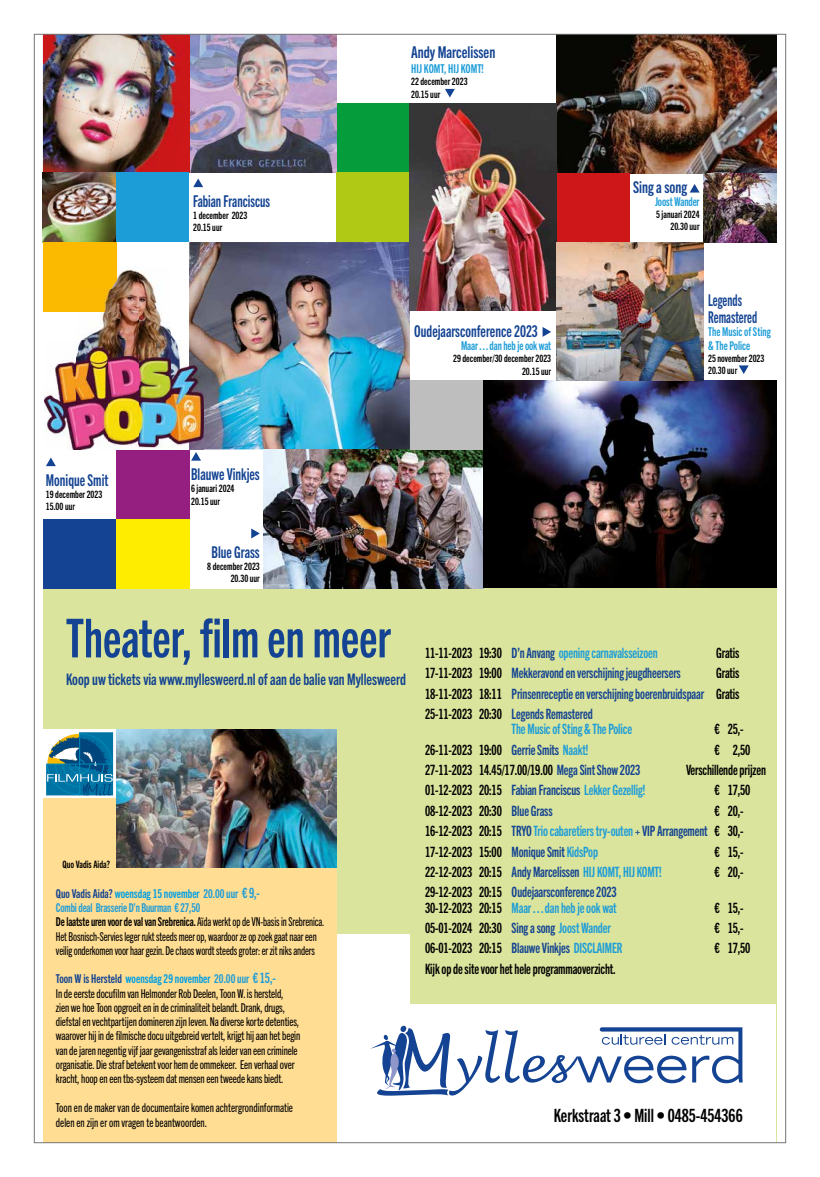
<style>
.page{position:relative;width:820px;height:1177px;background:#fff}
.page>*{position:absolute;margin:0;border:0;box-sizing:border-box;transform-origin:0 0}
.t1{font:53.7px "Trade Gothic Next LT Pro Bd Cm";color:#134392}
.t2{font:18.3px "Trade Gothic Next LT Pro Bd Cm";color:#000}
.t3{font:16.3px "Trade Gothic Next LT Pro Bd Cm";color:#134392;scale:.95 1}
.t4{font:16.3px "Trade Gothic Next LT Pro Bd Cm";color:#134392}
.t5{font:16.3px/17.3px "Trade Gothic Next LT Pro Bd Cm";color:#134392;scale:.85 1}
.t6{font:16.3px "Trade Gothic Next LT Pro Bd Cm";color:#134392;scale:.9 1}
.t7{font:15.9px "Trade Gothic Next LT Pro Bd Cm";color:#134392}
.t8{font:14.2px/20.4px "Trade Gothic Next LT Pro Bd Cm";letter-spacing:-.01em;color:#000;text-align:justify;scale:.95 1}
.t9{font:14.2px/20.4px "Trade Gothic Next LT Pro Bd Cm";letter-spacing:-.01em;color:#134392;text-align:justify;scale:.95 1}
.t10{font:14.2px "Trade Gothic Next LT Pro Bd Cm";letter-spacing:-.01em;color:#1d9dd8;scale:.95 1}
.t11{font:12.2px/14.3px "Trade Gothic Next LT Pro Cm";letter-spacing:-.01em;color:#000}
.t12{font:12.2px/14.3px "Trade Gothic Next LT Pro Bd Cm";letter-spacing:-.01em;color:#1d9dd8}
.t13{font:12.2px/14.3px "Trade Gothic Next LT Pro Cm";letter-spacing:-.01em;color:#000;scale:.95 1}
.t14{font:12.2px/13.2px "Trade Gothic Next LT Pro Bd Cm";letter-spacing:-.01em;color:#1d9dd8;scale:.95 1}
.t15{font:12.2px "Trade Gothic Next LT Pro Bd Cm";color:#009fe3}
.t16{font:10.2px/12.2px "Trade Gothic Next LT Pro Bd Cm";color:#000}
.s1{color:#134392}
.s2{color:#009fe3}
.s3{font-size:14.2px}
.s4{color:#000}
.s5{font-family:"Trade Gothic Next LT Pro Cm";color:#000}
.s6{color:#1d9dd8}
.s7{font-size:14.2px;color:#1d9dd8}
</style>
<div class="page">
<div style="left:43px;top:588px;width:733px;height:554px;background:#dae49c"></div>
<div style="left:336px;top:1004px;width:439px;height:138px;background:#fff"></div>
<div style="left:336px;top:104px;width:73px;height:68px;background:#059d3c"></div>
<img style="left:190px;top:36px;width:146px;height:137px">
<img style="left:189px;top:107px;width:1px;height:66px">
<img style="left:189px;top:36px;width:1px;height:67px">
<svg style="left:738px;top:365px;width:10px;height:9px"></svg>
<img style="left:119px;top:36px;width:70px;height:137px">
<img style="left:43px;top:36px;width:99px;height:86px">
<img style="left:43px;top:102px;width:76px;height:71px">
<div style="left:336px;top:934px;width:74px;height:70px;background:#fff"></div>
<div style="left:336px;top:172px;width:73px;height:70px;background:#afc914"></div>
<svg style="left:370px;top:1025px;width:372px;height:70px"></svg>
<img style="left:189px;top:242px;width:221px;height:207px">
<div style="left:43px;top:519px;width:73px;height:69px;background:#134392"></div>
<img style="left:263px;top:449px;width:220px;height:139px">
<img style="left:556px;top:36px;width:220px;height:137px">
<div style="left:410px;top:381px;width:73px;height:69px;background:#bfbebe"></div>
<img style="left:702px;top:173px;width:74px;height:69px">
<svg style="left:193px;top:178px;width:10px;height:9px"></svg>
<div style="left:116px;top:450px;width:74px;height:69px;background:#941f81"></div>
<svg style="left:46px;top:457px;width:10px;height:9px"></svg>
<div style="left:556px;top:173px;width:73px;height:70px;background:#cd1719"></div>
<svg style="left:445px;top:89px;width:9px;height:8px"></svg>
<img style="left:43px;top:173px;width:73px;height:69px">
<img style="left:409px;top:104px;width:147px;height:206px">
<svg style="left:251px;top:528px;width:9px;height:10px"></svg>
<img style="left:483px;top:380px;width:293px;height:208px">
<div style="left:116px;top:173px;width:73px;height:69px;background:#1d9dd8"></div>
<svg style="left:43px;top:729px;width:73px;height:69px"></svg>
<svg style="left:46px;top:732px;width:67px;height:63px;background:#3582a4"></svg>
<div style="left:43px;top:798px;width:293px;height:344px;background:#ffdd93"></div>
<img style="left:116px;top:729px;width:220px;height:138px">
<svg style="left:690px;top:184px;width:9px;height:8px"></svg>
<div style="left:116px;top:519px;width:73px;height:69px;background:#ffed00"></div>
<img style="left:556px;top:242px;width:146px;height:138px">
<svg style="left:191px;top:452px;width:10px;height:8px"></svg>
<div style="left:43px;top:242px;width:73px;height:69px;background:#fbba00"></div>
<img style="left:116px;top:267px;width:87px;height:37px">
<img style="left:82px;top:312px;width:26px;height:28px">
<img style="left:108px;top:304px;width:95px;height:36px">
<img style="left:45px;top:340px;width:158px;height:109px">
<img style="left:45px;top:281px;width:71px;height:31px">
<svg style="left:542px;top:327px;width:9px;height:10px"></svg>
<h3 class="t6" style="left:193px;top:190px;width:87px">Fabian Franciscus</h3>
<p class="t16" style="left:193px;top:208px;width:56px">1 december 2023<br>20.15 uur</p>
<h3 class="t3" style="left:46px;top:469px;width:67px">Monique Smit</h3>
<p class="t16" style="left:46px;top:487px;width:58px">19 december 2023<br>15.00 uur</p>
<h3 class="t3" style="left:191px;top:463px;width:74px">Blauwe Vinkjes</h3>
<p class="t16" style="left:191px;top:482px;width:45px">6 januari 2024<br>20.15 uur</p>
<h3 class="t3" style="left:211px;top:541px;width:52px">Blue Grass</h3>
<p class="t16" style="left:207px;top:560px;width:54px;text-align:right">8 december 2023<br>20.30 uur</p>
<h3 class="t4" style="left:411px;top:42px;width:86px">Andy Marcelissen</h3>
<p class="t12" style="left:411px;top:61px;width:74px">HĲ KOMT, HĲ KOMT!</p>
<p class="t16" style="left:411px;top:75px;width:58px">22 december 2023<br>20.15 uur</p>
<h3 class="t3" style="left:414px;top:320px;width:131px">Oudejaarsconference 2023</h3>
<p class="t14" style="left:461px;top:338px;width:96px">Maar . . . dan heb je ook wat</p>
<p class="t16" style="left:453px;top:352px;width:99px;text-align:right">29 december/30 december 2023<br>20.15 uur</p>
<h3 class="t4" style="left:633px;top:176px;width:55px">Sing a song</h3>
<p class="t14" style="left:654px;top:194px;width:48px">Joost Wander</p>
<p class="t16" style="left:656px;top:208px;width:45px;text-align:right">5 januari 2024<br>20.30 uur</p>
<h3 class="t5" style="left:707px;top:290px;width:59px">Legends<br>Remastered</h3>
<p class="t14" style="left:707px;top:324px;width:67px">The Music of Sting &amp; The Police</p>
<p class="t16" style="left:707px;top:351px;width:58px">25 november 2023<br>20.30 uur</p>
<h1 class="t1" style="left:66px;top:602px;width:326px">Theater, film en meer</h1>
<h3 class="t7" style="left:66px;top:669px;width:341px">Koop uw tickets via www.myllesweerd.nl of aan de balie van Myllesweerd</h3>
<p class="t16" style="left:63px;top:857px;width:49px">Quo Vadis Aida?</p>
<p class="t12" style="left:56px;top:885px;width:270px"><span class="s1">Quo Vadis Aida?</span> <span class="s2">woensdag 15 november</span> 20.00 uur <span class="s3">€ 9,-<br></span>Combi deal Brasserie D’n Buurman € 27,50<br><span class="s4">De laatste uren voor de val van Srebrenica.</span> <span class="s5">Aïda werkt op de VN-basis in Srebrenica.</span></p>
<p class="t13" style="left:56px;top:928px;width:276px">Het Bosnisch-Servies leger rukt steeds meer op, waardoor ze op zoek gaat naar een veilig onderkomen voor haar gezin. De chaos wordt steeds groter: er zit niks anders</p>
<p class="t15" style="left:56px;top:970px;width:221px"><span class="s1">Toon W is Hersteld</span> woensdag 29 november <span class="s6">20.00 uur</span> <span class="s7">€ 15,-</span></p>
<p class="t11" style="left:56px;top:985px;width:246px">In de eerste docufilm van Helmonder Rob Deelen, Toon W. is hersteld,<br>zien we hoe Toon opgroeit en in de criminaliteit belandt. Drank, drugs, diefstal en vechtpartĳen domineren zĳn leven. Na diverse korte detenties, waarover hĳ in de filmische docu uitgebreid vertelt, krĳgt hĳ aan het begin van de jaren negentig vĳf jaar gevangenisstraf als leider van een criminele organisatie. Die straf betekent voor hem de ommekeer. Een verhaal over kracht, hoop en een tbs-systeem dat mensen een tweede kans biedt.</p>
<p class="t11" style="left:56px;top:1099px;width:238px;line-height:14.7px">Toon en de maker van de documentaire komen achtergrondinformatie delen en zĳn er om vragen te beantwoorden.</p>
<p class="t10" style="left:425px;top:643px;width:246px"><span class="s4">11-11-2023 19:30</span> <span class="s1">D’n Anvang</span> opening carnavalsseizoen</p>
<p class="t8" style="left:716px;top:641px;width:26px">Gratis</p>
<p class="t9" style="left:425px;top:662px;width:271px"><span class="s4">17-11-2023 19:00</span> Mekkeravond en verschĳning jeugdheersers</p>
<p class="t9" style="left:425px;top:662px;width:332px;text-indent:291px"><span class="s4">Gratis 18-11-2023 18:11</span> Prinsenreceptie en verschĳning boerenbruidspaar <span class="s4">Gratis 25-11-2023 20:30</span> Legends Remastered</p>
<p class="t10" style="left:511px;top:719px;width:128px">The Music of Sting &amp; The Police</p>
<p class="t8" style="left:714px;top:718px;width:32px">€ 25,-</p>
<p class="t8" style="left:425px;top:738px;width:173px">26-11-2023 19:00 <span class="s1">Gerrie Smits</span> <span class="s6">Naakt!</span></p>
<p class="t8" style="left:714px;top:738px;width:39px">€ 2,50</p>
<p class="t8" style="left:425px;top:759px;width:228px">27-11-2023 14.45/17.00/19.00 <span class="s1">Mega Sint Show 2023</span></p>
<p class="t8" style="left:685px;top:759px;width:86px">Verschillende prĳzen</p>
<p class="t9" style="left:425px;top:779px;width:233px"><span class="s4">01-12-2023 20:15</span> Fabian Franciscus <span class="s6">Lekker Gezellig!</span></p>
<p class="t8" style="left:714px;top:779px;width:39px">€ 17,50</p>
<p class="t8" style="left:425px;top:799px;width:136px">08-12-2023 20:30 <span class="s1">Blue Grass</span></p>
<p class="t8" style="left:425px;top:799px;width:337px;text-indent:289px">€ 20,- 16-12-2023 20:15 <span class="s1">TRYO</span> <span class="s6">Trio cabaretiers try-outen</span> <span class="s1">+ VIP Arrangement</span> € 30,- 17-12-2023 15:00 <span class="s1">Monique Smit</span> <span class="s6">KidsPop</span></p>
<p class="t8" style="left:714px;top:840px;width:32px">€ 15,-</p>
<p class="t8" style="left:425px;top:860px;width:250px">22-12-2023 20:15 <span class="s1">Andy Marcelissen</span> <span class="s6">HĲ KOMT, HĲ KOMT!</span></p>
<p class="t8" style="left:714px;top:860px;width:32px">€ 20,-</p>
<p class="t8" style="left:425px;top:883px;width:203px;line-height:15.3px">29-12-2023 20:15 <span class="s1">Oudejaarsconference 2023<br></span>30-12-2023 20:15 <span class="s6">Maar . . . dan heb je ook wat</span></p>
<p class="t8" style="left:714px;top:896px;width:32px">€ 15,-</p>
<p class="t8" style="left:425px;top:916px;width:197px">05-01-2024 20:30 <span class="s1">Sing a song</span> <span class="s6">Joost Wander</span></p>
<p class="t8" style="left:714px;top:916px;width:32px">€ 15,-</p>
<p class="t8" style="left:425px;top:937px;width:209px">06-01-2023 20:15 <span class="s1">Blauwe Vinkjes</span> <span class="s6">DISCLAIMER</span></p>
<p class="t8" style="left:714px;top:937px;width:39px">€ 17,50</p>
<p class="t8" style="left:425px;top:957px;width:202px">Kĳk op de site voor het hele programmaoverzicht.</p>
<h2 class="t2" style="left:553px;top:1103px;width:190px">Kerkstraat 3 • Mill • 0485-454366</h2>
</div>
